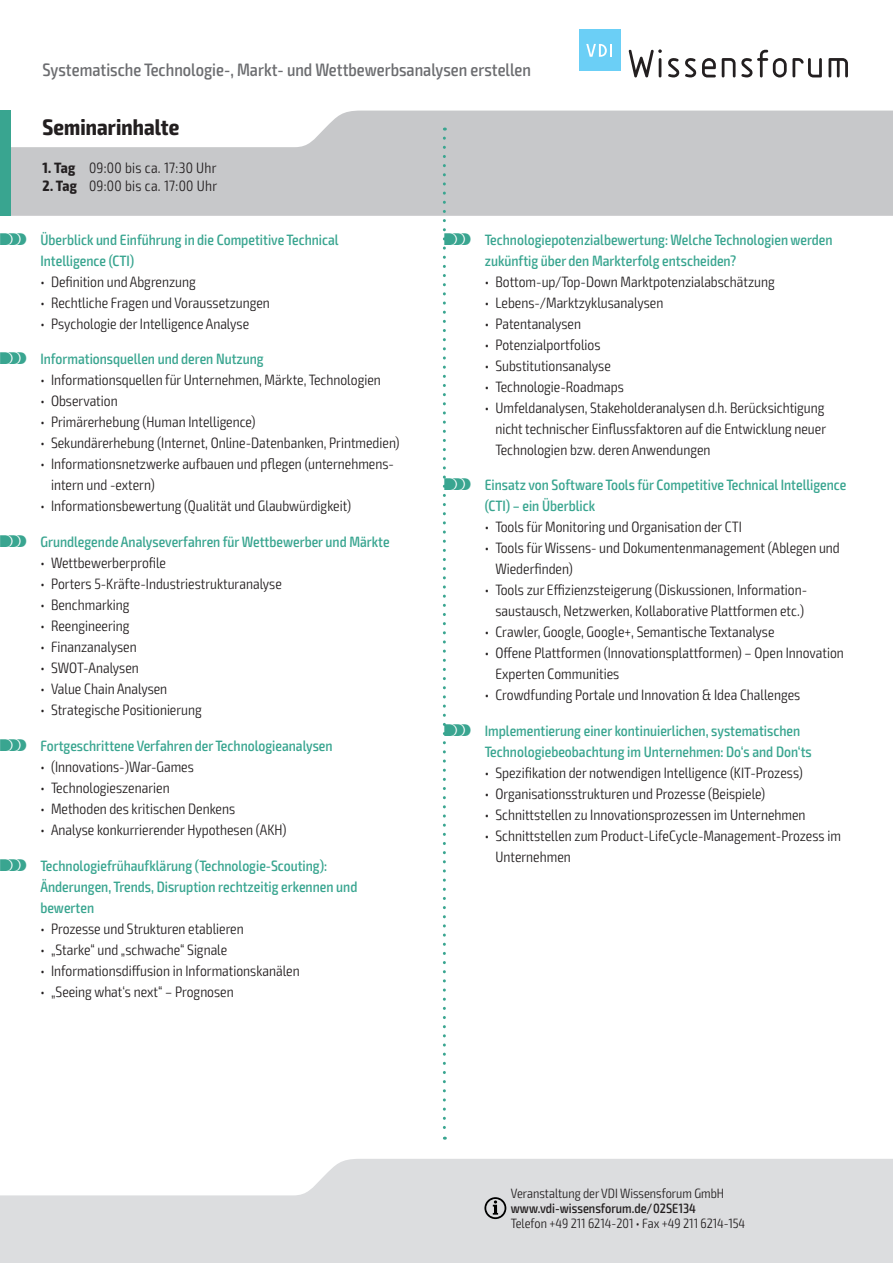
<style>
.page{position:relative;width:893px;height:1263px;background:#fff}
.page>*{position:absolute;margin:0;border:0;box-sizing:border-box;transform-origin:0 0}
.t1{font:700 condensed 22.5px "Exo 2";letter-spacing:.005em;color:#231f20}
.t2{font:500 condensed 18px "Exo 2";color:#6c6d70}
.t3{font:300 condensed 15px/21px "Exo 2";color:#231f20}
.t4{font:500 condensed 15px/21px "Exo 2";color:#39a590}
.t5{font:300 condensed 15px "Exo 2";letter-spacing:.02em;color:#231f20}
.t6{font:300 condensed 13.5px "Exo 2";color:#231f20}
.t7{font:500 condensed 13.5px "Exo 2";color:#231f20}
.s1{font-weight:700}
.s2{font-family:"VDI Iconset S4 A Regular";font-weight:400;font-stretch:normal}
</style>
<div class="page">
<svg style="left:0;top:1159px;width:893px;height:104px;background:#e0e1e3"></svg>
<svg style="left:11px;top:111px;width:882px;height:105px;background:#cdced0"></svg>
<div style="left:0;top:111px;width:11px;height:105px;background:#39a590"></div>
<svg style="left:484px;top:1197px;width:22px;height:22px"></svg>
<svg style="left:629px;top:49px;width:33px;height:28px"></svg>
<svg style="left:668px;top:58px;width:11px;height:19px"></svg>
<svg style="left:685px;top:58px;width:11px;height:19px"></svg>
<svg style="left:702px;top:58px;width:14px;height:19px"></svg>
<svg style="left:722px;top:58px;width:13px;height:19px"></svg>
<svg style="left:741px;top:50px;width:81px;height:27px"></svg>
<svg style="left:828px;top:58px;width:20px;height:19px"></svg>
<div style="left:579px;top:30px;width:41px;height:41px;background:#6bcff6"></div>
<svg style="left:586px;top:44px;width:26px;height:13px"></svg>
<svg style="left:443px;top:138px;width:3px;height:1002px"></svg>
<p class="t2" style="left:43px;top:59px;width:490px">Systematische Technologie-, Markt- und Wettbewerbsanalysen erstellen</p>
<h1 class="t1" style="left:43px;top:113px;width:138px">Seminarinhalte</h1>
<p class="t5" style="left:43px;top:159px;width:176px"><span class="s1">1. Tag</span> 09:00 bis ca. 17:30 Uhr</p>
<p class="t5" style="left:43px;top:177px;width:176px"><span class="s1">2. Tag</span> 09:00 bis ca. 17:00 Uhr</p>
<p class="t4" style="left:40px;top:229px;width:300px;text-indent:-40px"><span class="s2">S</span> Überblick und Einführung in die Competitive Technical<br>Intelligence (CTI)</p>
<p class="t3" style="left:40px;top:271px;width:157px">• Definition und Abgrenzung</p>
<p class="t3" style="left:40px;top:292px;width:231px">• Rechtliche Fragen und Voraussetzungen</p>
<p class="t3" style="left:40px;top:313px;width:210px">• Psychologie der Intelligence Analyse</p>
<p class="t4" style="left:0;top:349px;width:265px"><span class="s2">S</span> Informationsquellen und deren Nutzung</p>
<p class="t3" style="left:40px;top:370px;width:342px">• Informationsquellen für Unternehmen, Märkte, Technologien</p>
<p class="t3" style="left:40px;top:391px;width:79px">• Observation</p>
<p class="t3" style="left:40px;top:412px;width:217px">• Primärerhebung (Human Intelligence)</p>
<p class="t3" style="left:40px;top:433px;width:361px">• Sekundärerhebung (Internet, Online-Datenbanken, Printmedien)</p>
<p class="t3" style="left:51px;top:454px;width:343px;text-indent:-11px">• Informationsnetzwerke aufbauen und pflegen (unternehmens&shy;intern und -extern)</p>
<p class="t3" style="left:40px;top:496px;width:312px">• Informationsbewertung (Qualität und Glaubwürdigkeit)</p>
<p class="t4" style="left:0;top:532px;width:391px"><span class="s2">S</span> Grundlegende Analyseverfahren für Wettbewerber und Märkte</p>
<p class="t3" style="left:40px;top:553px;width:127px">• Wettbewerberprofile</p>
<p class="t3" style="left:40px;top:574px;width:243px">• Porters 5-Kräfte-Industriestrukturanalyse</p>
<p class="t3" style="left:40px;top:595px;width:91px">• Benchmarking</p>
<p class="t3" style="left:40px;top:616px;width:91px">• Reengineering</p>
<p class="t3" style="left:40px;top:637px;width:98px">• Finanzanalysen</p>
<p class="t3" style="left:40px;top:658px;width:100px">• SWOT-Analysen</p>
<p class="t3" style="left:40px;top:679px;width:128px">• Value Chain Analysen</p>
<p class="t3" style="left:40px;top:700px;width:163px">• Strategische Positionierung</p>
<p class="t4" style="left:0;top:736px;width:334px"><span class="s2">S</span> Fortgeschrittene Verfahren der Technologieanalysen</p>
<p class="t3" style="left:40px;top:757px;width:155px">• (Innovations-)War-Games</p>
<p class="t3" style="left:40px;top:778px;width:131px">• Technologieszenarien</p>
<p class="t3" style="left:40px;top:799px;width:196px">• Methoden des kritischen Denkens</p>
<p class="t3" style="left:40px;top:820px;width:248px">• Analyse konkurrierender Hypothesen (AKH)</p>
<p class="t4" style="left:40px;top:856px;width:318px;text-indent:-40px"><span class="s2">S</span> Technologiefrühaufklärung (Technologie-Scouting):<br>Änderungen, Trends, Disruption rechtzeitig erkennen und bewerten</p>
<p class="t3" style="left:40px;top:919px;width:205px">• Prozesse und Strukturen etablieren</p>
<p class="t3" style="left:40px;top:940px;width:188px">• „Starke“ und „schwache“ Signale</p>
<p class="t3" style="left:40px;top:961px;width:261px">• Informationsdiffusion in Informationskanälen</p>
<p class="t3" style="left:40px;top:982px;width:195px">• „Seeing what‘s next“ – Prognosen</p>
<p class="t4" style="left:485px;top:229px;width:349px;text-indent:-40px"><span class="s2">S</span> Technologiepotenzialbewertung: Welche Technologien werden zukünftig über den Markterfolg entscheiden?</p>
<p class="t3" style="left:485px;top:271px;width:291px">• Bottom-up/Top-Down Marktpotenzialabschätzung</p>
<p class="t3" style="left:485px;top:292px;width:180px">• Lebens-/Marktzyklusanalysen</p>
<p class="t3" style="left:485px;top:313px;width:98px">• Patentanalysen</p>
<p class="t3" style="left:485px;top:334px;width:117px">• Potenzialportfolios</p>
<p class="t3" style="left:485px;top:355px;width:128px">• Substitutionsanalyse</p>
<p class="t3" style="left:485px;top:376px;width:141px">• Technologie-Roadmaps</p>
<p class="t3" style="left:495px;top:397px;width:332px;text-align:justify;text-indent:-11px">• Umfeldanalysen, Stakeholderanalysen d.h. Berücksichtigung nicht technischer Einflussfaktoren auf die Entwicklung neuer Technologien bzw. deren Anwendungen</p>
<p class="t4" style="left:485px;top:475px;width:363px;text-indent:-40px"><span class="s2">S</span> Einsatz von Software Tools für Competitive Technical Intelligence (CTI) – ein Überblick</p>
<p class="t3" style="left:485px;top:517px;width:259px">• Tools für Monitoring und Organisation der CTI</p>
<p class="t3" style="left:495px;top:538px;width:346px;text-indent:-11px">• Tools für Wissens- und Dokumentenmanagement (Ablegen und<br>Wiederfinden)</p>
<p class="t3" style="left:485px;top:580px;width:322px;text-align:right">• Tools zur Effizienzsteigerung (Diskussionen, Information&shy;saustausch, Netzwerken, Kollaborative Plattformen etc.)</p>
<p class="t3" style="left:485px;top:622px;width:291px">• Crawler, Google, Google+, Semantische Textanalyse</p>
<p class="t3" style="left:495px;top:643px;width:350px;text-indent:-11px">• Offene Plattformen (Innovationsplattformen) – Open Innovation<br>Experten Communities</p>
<p class="t3" style="left:485px;top:685px;width:317px">• Crowdfunding Portale und Innovation &amp; Idea Challenges</p>
<p class="t4" style="left:485px;top:721px;width:329px;text-indent:-40px"><span class="s2">S</span> Implementierung einer kontinuierlichen, systematischen<br>Technologiebeobachtung im Unternehmen: Do‘s and Don‘ts</p>
<p class="t3" style="left:485px;top:763px;width:319px">• Spezifikation der notwendigen Intelligence (KIT-Prozess)</p>
<p class="t3" style="left:485px;top:784px;width:282px">• Organisationsstrukturen und Prozesse (Beispiele)</p>
<p class="t3" style="left:485px;top:805px;width:322px">• Schnittstellen zu Innovationsprozessen im Unternehmen</p>
<p class="t3" style="left:495px;top:826px;width:347px;text-indent:-11px">• Schnittstellen zum Product-LifeCycle-Management-Prozess im<br>Unternehmen</p>
<p class="t6" style="left:511px;top:1185px;width:215px">Veranstaltung der VDI Wissensforum GmbH</p>
<p class="t7" style="left:511px;top:1200px;width:187px">www.vdi-wissensforum.de/02SE134</p>
<p class="t6" style="left:511px;top:1215px;width:236px">Telefon +49 211 6214-201 • Fax +49 211 6214-154</p>
</div>
